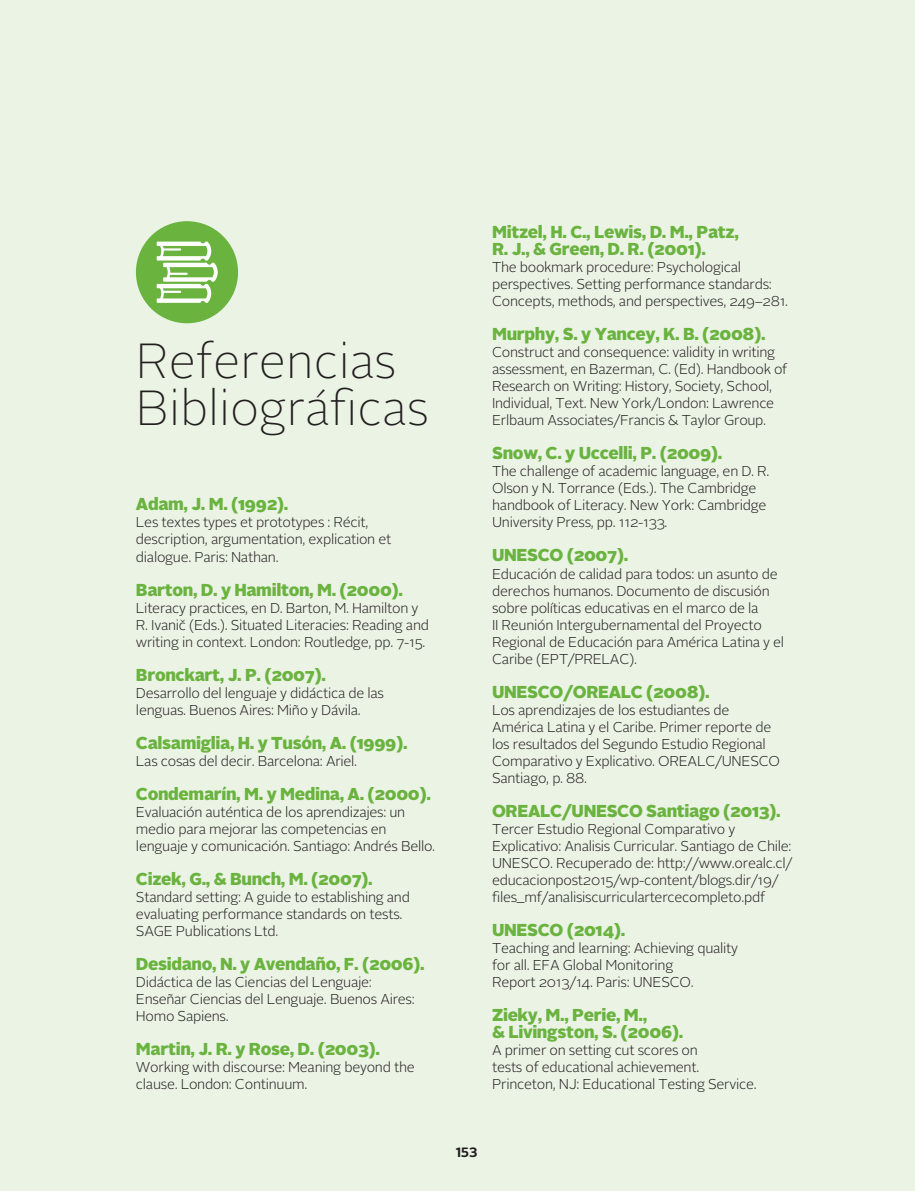
<style>
.page{position:relative;width:915px;height:1191px;background:#fff}
.page>*{position:absolute;margin:0;border:0;box-sizing:border-box;transform-origin:0 0}
.t1{font:100 49.2px/47.7px "Alright Sans";color:#231f20}
.t2{font:900 17.25px/17px "Alright Sans";letter-spacing:-.02em;color:#6ab33f}
.t3{font:300 14.25px/17px "Alright Sans";letter-spacing:-.02em;color:#231f20}
.t4{font:700 13.5px "Alright Sans";color:#231f20}
</style>
<div class="page">
<div style="left:0;top:0;width:914px;height:1191px;background:#ebf3e5"></div>
<div style="left:136px;top:221px;width:102px;height:102px;background:#6ab33f;border-radius:50%"></div>
<svg style="left:157px;top:242px;width:61px;height:61px"></svg>
<h1 class="t1" style="left:136px;top:337px;width:294px">Referencias<br>Bibliográficas</h1>
<p class="t2" style="left:136px;top:496px;width:154px">Adam, J. M. (1992).</p>
<p class="t3" style="left:136px;top:514px;width:257px">Les textes types et prototypes : Récit, description, argumentation, explication et dialogue. Paris: Nathan.</p>
<p class="t2" style="left:136px;top:581px;width:268px">Barton, D. y Hamilton, M. (2000).</p>
<p class="t3" style="left:136px;top:599px;width:294px">Literacy practices, en D. Barton, M. Hamilton y<br>R. Ivanič (Eds.). Situated Literacies: Reading and writing in context. London: Routledge, pp. 7-15.</p>
<p class="t2" style="left:136px;top:666px;width:191px">Bronckart, J. P. (2007).</p>
<p class="t3" style="left:136px;top:684px;width:249px">Desarrollo del lenguaje y didáctica de las lenguas. Buenos Aires: Miño y Dávila.</p>
<p class="t2" style="left:136px;top:734px;width:273px">Calsamiglia, H. y Tusón, A. (1999).</p>
<p class="t3" style="left:136px;top:752px;width:223px">Las cosas del decir. Barcelona: Ariel.</p>
<p class="t2" style="left:136px;top:785px;width:296px">Condemarín, M. y Medina, A. (2000).</p>
<p class="t3" style="left:136px;top:803px;width:300px">Evaluación auténtica de los aprendizajes: un medio para mejorar las competencias en lenguaje y comunicación. Santiago: Andrés Bello.</p>
<p class="t2" style="left:136px;top:870px;width:238px">Cizek, G., &amp; Bunch, M. (2007).</p>
<p class="t3" style="left:136px;top:888px;width:275px">Standard setting: A guide to establishing and evaluating performance standards on tests.<br>SAGE Publications Ltd.</p>
<p class="t2" style="left:136px;top:955px;width:290px">Desidano, N. y Avendaño, F. (2006).</p>
<p class="t3" style="left:136px;top:973px;width:280px">Didáctica de las Ciencias del Lenguaje:<br>Enseñar Ciencias del Lenguaje. Buenos Aires:<br>Homo Sapiens.</p>
<p class="t2" style="left:136px;top:1040px;width:245px">Martin, J. R. y Rose, D. (2003).</p>
<p class="t3" style="left:136px;top:1058px;width:280px">Working with discourse: Meaning beyond the clause. London: Continuum.</p>
<p class="t2" style="left:492px;top:224px;width:248px">Mitzel, H. C., Lewis, D. M., Patz,<br>R. J., &amp; Green, D. R. (2001).</p>
<p class="t3" style="left:492px;top:259px;width:297px">The bookmark procedure: Psychological perspectives. Setting performance standards:<br>Concepts, methods, and perspectives, 249–281.</p>
<p class="t2" style="left:492px;top:326px;width:275px">Murphy, S. y Yancey, K. B. (2008).</p>
<p class="t3" style="left:492px;top:344px;width:297px">Construct and consequence: validity in writing assessment, en Bazerman, C. (Ed). Handbook of Research on Writing: History, Society, School, Individual, Text. New York/London: Lawrence Erlbaum Associates/Francis &amp; Taylor Group.</p>
<p class="t2" style="left:492px;top:445px;width:232px">Snow, C. y Uccelli, P. (2009).</p>
<p class="t3" style="left:492px;top:463px;width:279px">The challenge of academic language, en D. R.<br>Olson y N. Torrance (Eds.). The Cambridge handbook of Literacy. New York: Cambridge University Press, pp. 112-133.</p>
<p class="t2" style="left:492px;top:547px;width:138px">UNESCO (2007).</p>
<p class="t3" style="left:492px;top:565px;width:293px">Educación de calidad para todos: un asunto de derechos humanos. Documento de discusión sobre políticas educativas en el marco de la<br>II Reunión Intergubernamental del Proyecto Regional de Educación para América Latina y el Caribe (EPT/PRELAC).</p>
<p class="t2" style="left:492px;top:683px;width:219px">UNESCO/OREALC (2008).</p>
<p class="t3" style="left:492px;top:701px;width:289px">Los aprendizajes de los estudiantes de América Latina y el Caribe. Primer reporte de los resultados del Segundo Estudio Regional Comparativo y Explicativo. OREALC/UNESCO Santiago, p. 88.</p>
<p class="t2" style="left:492px;top:802px;width:290px">OREALC/UNESCO Santiago (2013).</p>
<p class="t3" style="left:492px;top:820px;width:301px">Tercer Estudio Regional Comparativo y Explicativo: Analisis Curricular. Santiago de Chile:<br>UNESCO. Recuperado de: http://www.orealc.cl/ educacionpost2015/wp-content/blogs.dir/19/ files_mf/analisiscurriculartercecompleto.pdf</p>
<p class="t2" style="left:492px;top:921px;width:135px">UNESCO (2014).</p>
<p class="t3" style="left:492px;top:939px;width:247px">Teaching and learning: Achieving quality for all. EFA Global Monitoring<br>Report 2013/14. Paris: UNESCO.</p>
<p class="t2" style="left:492px;top:1006px;width:193px">Zieky, M., Perie, M.,<br>&amp; Livingston, S. (2006).</p>
<p class="t3" style="left:492px;top:1041px;width:266px">A primer on setting cut scores on<br>tests of educational achievement.<br>Princeton, NJ: Educational Testing Service.</p>
<p class="t4" style="left:455px;top:1142px;width:23px">153</p>
</div>
